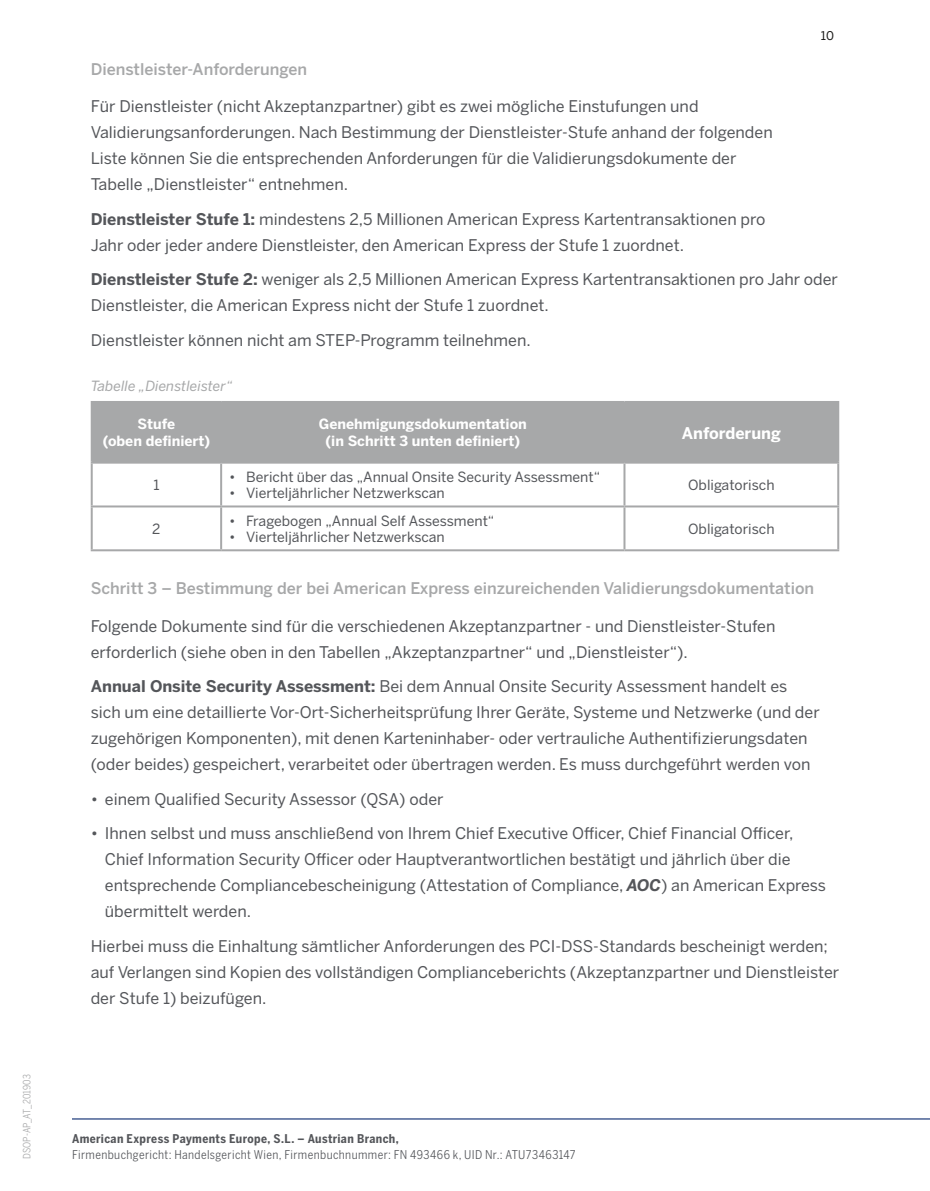
<style>
.page{position:relative;width:930px;height:1191px;background:#fff}
.page>*{position:absolute;margin:0;border:0;box-sizing:border-box;transform-origin:0 0}
.t1{font:16px/26px "Benton Sans";color:#54565a}
.t2{font:500 16px "Benton Sans";color:#a7a8a9}
.t3{font:700 16px "Benton Sans";color:#fff}
.t4{font:14px "Benton Sans";color:#54565a}
.t5{font:700 14px/16.8px "Benton Sans";color:#fff;text-align:center}
.t6{font:italic 14px "Benton Sans";color:#a7a8a9}
.t7{font:12px "Benton Sans Cond";letter-spacing:.03em;color:#54565a}
.t8{font:700 12px "Benton Sans Cond";letter-spacing:.03em;color:#54565a}
.t9{font:12px "Benton Sans";color:#181716}
.t10{font:10px "Benton Sans Cond";letter-spacing:.015em;color:#a7a8a9}
.s1{font-weight:700}
.s2{font-weight:700;font-style:italic}
</style>
<div class="page">
<div style="left:93px;top:403px;width:744px;height:58px;background:#a7a8a9"></div>
<hr style="left:91px;top:403px;width:2px;height:58px;background:#a7a8a9">
<hr style="left:91px;top:401px;width:130px;height:2px;background:#a7a8a9">
<hr style="left:221px;top:401px;width:403px;height:2px;background:#a7a8a9">
<hr style="left:624px;top:401px;width:215px;height:2px;background:#a7a8a9">
<hr style="left:220px;top:403px;width:2px;height:58px;background:#a7a8a9">
<hr style="left:623px;top:403px;width:2px;height:58px;background:#a7a8a9">
<hr style="left:837px;top:403px;width:2px;height:58px;background:#a7a8a9">
<hr style="left:91px;top:463px;width:2px;height:42px;background:#a7a8a9">
<hr style="left:91px;top:507px;width:2px;height:42px;background:#a7a8a9">
<hr style="left:91px;top:461px;width:130px;height:2px;background:#a7a8a9">
<hr style="left:91px;top:505px;width:130px;height:2px;background:#a7a8a9">
<hr style="left:91px;top:549px;width:130px;height:2px;background:#a7a8a9">
<hr style="left:220px;top:463px;width:2px;height:42px;background:#a7a8a9">
<hr style="left:220px;top:507px;width:2px;height:42px;background:#a7a8a9">
<hr style="left:221px;top:461px;width:403px;height:2px;background:#a7a8a9">
<hr style="left:221px;top:505px;width:403px;height:2px;background:#a7a8a9">
<hr style="left:221px;top:549px;width:403px;height:2px;background:#a7a8a9">
<hr style="left:623px;top:463px;width:2px;height:42px;background:#a7a8a9">
<hr style="left:623px;top:507px;width:2px;height:42px;background:#a7a8a9">
<hr style="left:624px;top:461px;width:215px;height:2px;background:#a7a8a9">
<hr style="left:837px;top:463px;width:2px;height:42px;background:#a7a8a9">
<hr style="left:837px;top:507px;width:2px;height:42px;background:#a7a8a9">
<hr style="left:624px;top:505px;width:215px;height:2px;background:#a7a8a9">
<hr style="left:624px;top:549px;width:215px;height:2px;background:#a7a8a9">
<hr style="left:72px;top:1118px;width:858px;height:1px;background:#0e2e72">
<p class="t10" style="left:21px;top:1159px;width:87px;rotate:-90deg">DSOP-AP_AT_201903</p>
<p class="t9" style="left:821px;top:28px;width:15px">10</p>
<p class="t2" style="left:91px;top:60px;width:218px">Dienstleister-Anforderungen</p>
<p class="t1" style="left:91px;top:93px;width:683px">Für Dienstleister (nicht Akzeptanzpartner) gibt es zwei mögliche Einstufungen und Validierungsanforderungen. Nach Bestimmung der Dienstleister-Stufe anhand der folgenden Liste können Sie die entsprechenden Anforderungen für die Validierungsdokumente der Tabelle „Dienstleister“ entnehmen.</p>
<p class="t1" style="left:91px;top:206px;width:676px"><span class="s1">Dienstleister Stufe 1:</span> mindestens 2,5 Millionen American Express Kartentransaktionen pro<br>Jahr oder jeder andere Dienstleister, den American Express der Stufe 1 zuordnet.</p>
<p class="t1" style="left:91px;top:266px;width:749px"><span class="s1">Dienstleister Stufe 2:</span> weniger als 2,5 Millionen American Express Kartentransaktionen pro Jahr oder<br>Dienstleister, die American Express nicht der Stufe 1 zuordnet.</p>
<p class="t1" style="left:91px;top:327px;width:441px">Dienstleister können nicht am STEP-Programm teilnehmen.</p>
<p class="t6" style="left:91px;top:378px;width:143px">Tabelle „Dienstleister“</p>
<p class="t5" style="left:103px;top:416px;width:109px">Stufe<br>(oben definiert)</p>
<p class="t5" style="left:319px;top:416px;width:210px">Genehmigungsdokumentation (in Schritt 3 unten definiert)</p>
<p class="t3" style="left:682px;top:423px;width:101px">Anforderung</p>
<p class="t4" style="left:153px;top:477px;width:8px">1</p>
<p class="t4" style="left:229px;top:468px;width:373px">• Bericht über das „Annual Onsite Security Assessment“</p>
<p class="t4" style="left:229px;top:485px;width:217px">• Vierteljährlicher Netzwerkscan</p>
<p class="t4" style="left:688px;top:477px;width:88px">Obligatorisch</p>
<p class="t4" style="left:152px;top:520px;width:10px">2</p>
<p class="t4" style="left:229px;top:512px;width:267px">• Fragebogen „Annual Self Assessment“</p>
<p class="t4" style="left:229px;top:529px;width:217px">• Vierteljährlicher Netzwerkscan</p>
<p class="t4" style="left:688px;top:520px;width:88px">Obligatorisch</p>
<p class="t2" style="left:91px;top:579px;width:725px">Schritt 3 – Bestimmung der bei American Express einzureichenden Validierungsdokumentation</p>
<p class="t1" style="left:91px;top:613px;width:686px">Folgende Dokumente sind für die verschiedenen Akzeptanzpartner - und Dienstleister-Stufen erforderlich (siehe oben in den Tabellen „Akzeptanzpartner“ und „Dienstleister“).</p>
<p class="t1" style="left:91px;top:673px;width:730px"><span class="s1">Annual Onsite Security Assessment:</span> Bei dem Annual Onsite Security Assessment handelt es sich um eine detaillierte Vor-Ort-Sicherheitsprüfung Ihrer Geräte, Systeme und Netzwerke (und der zugehörigen Komponenten), mit denen Karteninhaber- oder vertrauliche Authentifizierungsdaten (oder beides) gespeichert, verarbeitet oder übertragen werden. Es muss durchgeführt werden von</p>
<p class="t1" style="left:91px;top:786px;width:354px">• einem Qualified Security Assessor (QSA) oder</p>
<p class="t1" style="left:105px;top:820px;width:723px;text-indent:-14px">• Ihnen selbst und muss anschließend von Ihrem Chief Executive Officer, Chief Financial Officer, Chief Information Security Officer oder Hauptverantwortlichen bestätigt und jährlich über die entsprechende Compliancebescheinigung (Attestation of Compliance, <span class="s2">AOC</span>) an American Express übermittelt werden.</p>
<p class="t1" style="left:91px;top:933px;width:750px">Hierbei muss die Einhaltung sämtlicher Anforderungen des PCI-DSS-Standards bescheinigt werden; auf Verlangen sind Kopien des vollständigen Complianceberichts (Akzeptanzpartner und Dienstleister der Stufe 1) beizufügen.</p>
<p class="t8" style="left:72px;top:1131px;width:328px">American Express Payments Europe, S.L. – Austrian Branch,</p>
<p class="t7" style="left:72px;top:1147px;width:505px">Firmenbuchgericht: Handelsgericht Wien, Firmenbuchnummer: FN 493466 k, UID Nr.: ATU73463147</p>
</div>
